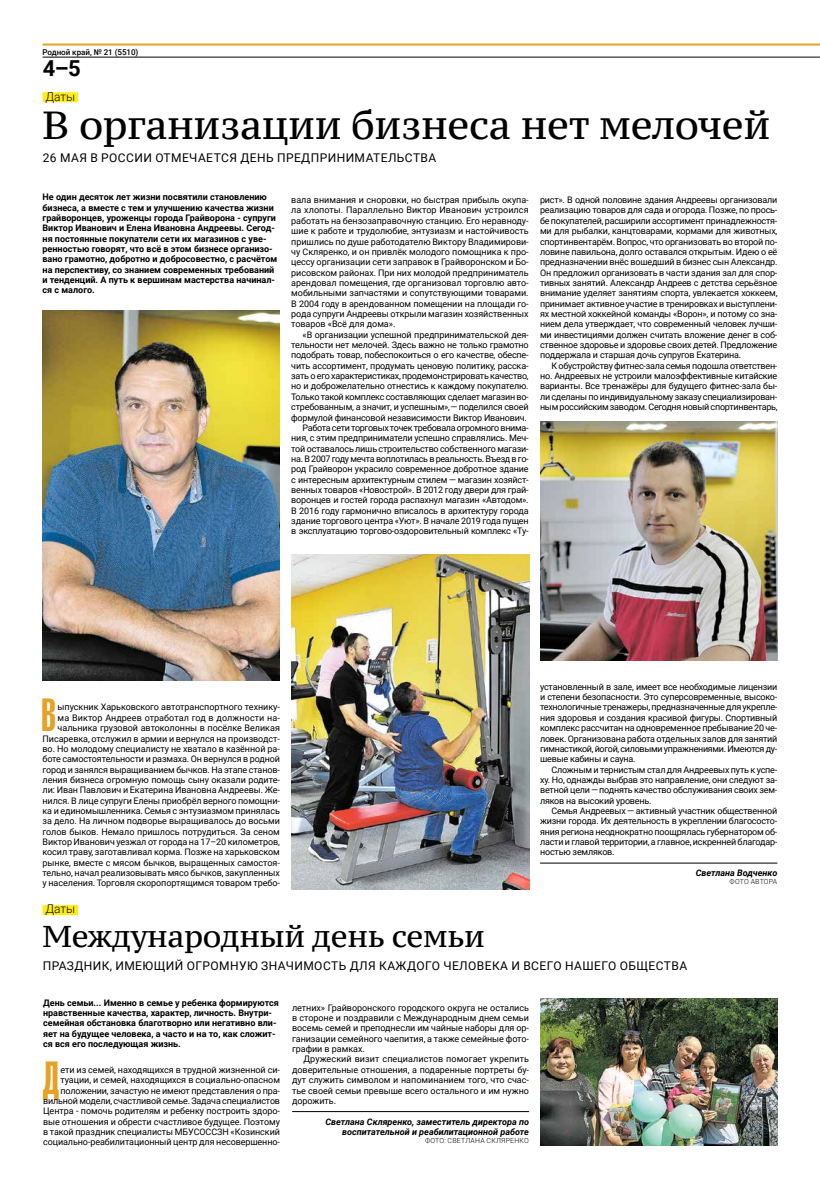
<style>
.page{position:relative;width:820px;height:1191px;background:#fff}
.page>*{position:absolute;margin:0;border:0;box-sizing:border-box;transform-origin:0 0}
.t1{font:condensed 45.7px "Free Grotesque";color:#e5a226}
.t2{font:39px "PT Serif Caption";letter-spacing:-.015em;color:#000}
.t3{font:30px "PT Serif Caption";letter-spacing:-.015em;color:#000}
.t4{font:700 22px "Roboto";color:#000}
.t5{font:12px "Roboto";letter-spacing:.035em;color:#000}
.t6{font:300 12px "Roboto";color:#000}
.t7{font:9px/10.3px "Roboto";letter-spacing:-.015em;color:#000;text-align:justify}
.t8{font:700 9px/10.4px "Roboto";color:#000}
.t9{font:italic 700 9px/10.3px "Roboto";color:#000;text-align:right}
.t10{font:500 8px "Roboto";letter-spacing:-.005em;color:#000}
.t11{font:300 7px "Roboto";letter-spacing:.03em;color:#000}
</style>
<div class="page">
<hr style="left:43px;top:44px;width:776px;height:2px;background:#e5a226">
<hr style="left:43px;top:57px;width:776px;height:1px;background:#000">
<div style="left:43px;top:92px;width:35px;height:10px;background:#ffec15"></div>
<div style="left:43px;top:905px;width:35px;height:10px;background:#ffec15"></div>
<hr style="left:540px;top:863px;width:237px;height:1px;background:#000">
<img style="left:43px;top:310px;width:237px;height:370px">
<img style="left:292px;top:554px;width:237px;height:335px">
<img style="left:540px;top:422px;width:237px;height:238px">
<hr style="left:292px;top:1111px;width:237px;height:1px;background:#000">
<img style="left:540px;top:998px;width:236px;height:147px">
<p class="t10" style="left:43px;top:46px;width:97px">Родной край, № 21 (5510)</p>
<h3 class="t6" style="left:45px;top:88px;width:31px">Даты</h3>
<h3 class="t4" style="left:43px;top:53px;width:39px">4–5</h3>
<h2 class="t2" style="left:43px;top:100px;width:729px">В организации бизнеса нет мелочей</h2>
<h3 class="t5" style="left:43px;top:150px;width:76px">26 мая в России</h3>
<h3 class="t5" style="left:155px;top:150px;width:10px">отм</h3>
<h3 class="t5" style="left:182px;top:150px;width:129px">ечается Ден ь предпринимат</h3>
<h3 class="t5" style="left:380px;top:150px;width:33px">ельства</h3>
<p class="t8" style="left:43px;top:191px;width:236px">Не один десяток лет жизни посвятили становлению бизнеса, а вместе с тем и улучшению качества жизни грайворонцев, уроженцы города Грайворона - супруги Виктор Иванович и Елена Ивановна Андреевы. Сегод&shy;ня постоянные покупатели сети их магазинов с уве&shy;ренностью говорят, что всё в этом бизнесе организо&shy;вано грамотно, добротно и добросовестно, с расчётом на перспективу, со знанием современных требований и тенденций. А путь к вершинам мастерства начинал&shy;ся с малого.</p>
<p class="t7" style="left:291px;top:194px;width:239px">вала внимания и сноровки, но быстрая прибыль окупа&shy;ла хлопоты. Параллельно Виктор Иванович устроился работать на бензозаправочную станцию. Его неравноду&shy;шие к работе и трудолюбие, энтузиазм и настойчивость пришлись по душе работодателю Виктору Владимирови&shy;чу Скляренко, и он привлёк молодого помощника к про&shy;цессу организации сети заправок в Грайворонском и Бо&shy;рисовском районах. При них молодой предприниматель арендовал помещения, где организовал торговлю авто&shy;мобильными запчастями и сопутствующими товарами.<br>В 2004 году в арендованном помещении на площади го&shy;рода супруги Андреевы открыли магазин хозяйственных товаров «Всё для дома».</p>
<p class="t7" style="left:291px;top:329px;width:239px;text-align:right">«В организации успешной предпринимательской дея&shy;тельности нет мелочей. Здесь важно не только грамотно подобрать товар, побеспокоиться о его качестве, обеспе&shy;чить ассортимент, продумать ценовую политику, расска&shy;зать о его характеристиках, продемонстрировать качество, но и доброжелательно отнестись к каждому покупателю.<br>Только такой комплекс составляющих сделает магазин во&shy;стребованным, а значит, и успешным»,— поделился своей формулой финансовой независимости Виктор Иванович.<br>Работа сети торговых точек требовала огромного внима&shy;ния, с этим предприниматели успешно справлялись. Меч&shy;той оставалось лишь строительство собственного магази&shy;на. В 2007 году мечта воплотилась в реальность. Въезд в го&shy;род Грайворон украсило современное добротное здание с интересным архитектурным стилем — магазин хозяйст&shy;венных товаров «Новострой». В 2012 году двери для грай&shy;воронцев и гостей города распахнул магазин «Автодом».<br>В 2016 году гармонично вписалось в архитектуру города здание торгового центра «Уют». В начале 2019 года пущен в эксплуатацию торгово-оздоровительный комплекс «Ту-</p>
<p class="t7" style="left:540px;top:194px;width:239px">рист». В одной половине здания Андреевы организовали реализацию товаров для сада и огорода. Позже, по прось&shy;бе покупателей, расширили ассортимент принадлежностя&shy;ми для рыбалки, канцтоварами, кормами для животных, спортинвентарём. Вопрос, что организовать во второй по&shy;ловине павильона, долго оставался открытым. Идею о её предназначении внёс вошедший в бизнес сын Александр.<br>Он предложил организовать в части здания зал для спор&shy;тивных занятий. Александр Андреев с детства серьёзное внимание уделяет занятиям спорта, увлекается хоккеем, принимает активное участие в тренировках и выступлени&shy;ях местной хоккейной команды «Ворон», и потому со зна&shy;нием дела утверждает, что современный человек лучши&shy;ми инвестициями должен считать вложение денег в соб&shy;ственное здоровье и здоровье своих детей. Предложение поддержала и старшая дочь супругов Екатерина.</p>
<p class="t7" style="left:540px;top:360px;width:239px;text-indent:11px">К обустройству фитнес-зала семья подошла ответствен&shy;но. Андреевых не устроили малоэффективные китайские варианты. Все тренажёры для будущего фитнес-зала бы&shy;ли сделаны по индивидуальному заказу специализирован&shy;ным российским заводом. Сегодня новый спортинвентарь,</p>
<h1 class="t1" style="left:41px;top:688px;width:17px">В</h1>
<p class="t7" style="left:43px;top:701px;width:239px;text-align:right">ыпускник Харьковского автотранспортного технику-<br>ма Виктор Андреев отработал год в должности на&shy;чальника грузовой автоколонны в посёлке Великая Писаревка, отслужил в армии и вернулся на производст&shy;во. Но молодому специалисту не хватало в казённой ра&shy;боте самостоятельности и размаха. Он вернулся в родной город и занялся выращиванием бычков. На этапе станов&shy;ления бизнеса огромную помощь сыну оказали родите&shy;ли: Иван Павлович и Екатерина Ивановна Андреевы. Же&shy;нился. В лице супруги Елены приобрёл верного помощни&shy;ка и единомышленника. Семья с энтузиазмом принялась за дело. На личном подворье выращивалось до восьми голов быков. Немало пришлось потрудиться. За сеном Виктор Иванович уезжал от города на 17–20 километров, косил траву, заготавливал корма. Позже на харьковском рынке, вместе с мясом бычков, выращенных самостоя&shy;тельно, начал реализовывать мясо бычков, закупленных у населения. Торговля скоропортящимся товаром требо-</p>
<h3 class="t6" style="left:45px;top:900px;width:31px">Даты</h3>
<p class="t7" style="left:540px;top:681px;width:239px">установленный в зале, имеет все необходимые лицензии и степени безопасности. Это суперсовременные, высоко&shy;технологичные тренажеры, предназначенные для укрепле&shy;ния здоровья и создания красивой фигуры. Спортивный комплекс рассчитан на одновременное пребывание 20 че&shy;ловек. Организована работа отдельных залов для занятий гимнастикой, йогой, силовыми упражнениями. Имеются ду&shy;шевые кабины и сауна.</p>
<p class="t7" style="left:540px;top:764px;width:239px;text-indent:11px">Сложным и тернистым стал для Андреевых путь к успе&shy;ху. Но, однажды выбрав это направление, они следуют за&shy;ветной цели—поднять качество обслуживания своих зем&shy;ляков на высокий уровень.</p>
<p class="t7" style="left:540px;top:805px;width:239px;text-indent:11px">Семья Андреевых — активный участник общественной жизни города. Их деятельность в укреплении благососто&shy;яния региона неоднократно поощрялась губернатором об&shy;ласти и главой территории, а главное, искренней благодар&shy;ностью земляков.</p>
<p class="t9" style="left:695px;top:867px;width:83px">Светлана Водченко</p>
<p class="t11" style="left:729px;top:876px;width:49px">фото автора</p>
<h3 class="t3" style="left:43px;top:917px;width:444px">Международный день семьи</h3>
<h3 class="t5" style="left:43px;top:957px;width:10px">праздник</h3>
<h3 class="t5" style="left:110px;top:957px;width:44px">, имеющи</h3>
<h3 class="t5" style="left:175px;top:957px;width:22px">й огромную</h3>
<h3 class="t5" style="left:261px;top:957px;width:10px">значимост</h3>
<h3 class="t5" style="left:338px;top:957px;width:50px">ь дл я каждого</h3>
<h3 class="t5" style="left:443px;top:957px;width:25px">челов</h3>
<h3 class="t5" style="left:484px;top:957px;width:91px">ека ивсего наш</h3>
<h3 class="t5" style="left:594px;top:957px;width:36px">его общ</h3>
<h3 class="t5" style="left:648px;top:957px;width:16px">ества</h3>
<p class="t8" style="left:43px;top:996px;width:237px">День семьи... Именно в семье у ребенка формируются нравственные качества, характер, личность. Внутри&shy;семейная обстановка благотворно или негативно вли&shy;яет на будущее человека, а часто и на то, как сложит&shy;ся вся его последующая жизнь.</p>
<h1 class="t1" style="left:42px;top:1050px;width:18px">Д</h1>
<p class="t7" style="left:292px;top:1002px;width:238px">летних» Грайворонского городского округа не остались в стороне и поздравили с Международным днем семьи восемь семей и преподнесли им чайные наборы для ор&shy;ганизации семейного чаепития, а также семейные фото&shy;графии в рамках.</p>
<p class="t7" style="left:292px;top:1053px;width:238px;text-indent:11px">Дружеский визит специалистов помогает укрепить доверительные отношения, а подаренные портреты бу&shy;дут служить символом и напоминанием того, что счас&shy;тье своей семьи превыше всего остального и им нужно дорожить.</p>
<p class="t9" style="left:325px;top:1115px;width:205px">Светлана Скляренко, заместитель директора по воспитательной и реабилитационной работе</p>
<p class="t11" style="left:425px;top:1135px;width:105px">Фото: Светлана Склярен ко</p>
<p class="t7" style="left:43px;top:1064px;width:238px;text-align:right">ети из семей, находящихся в трудной жизненной си&shy;туации, и семей, находящихся в социально-опасном положении, зачастую не имеют представления о пра&shy;вильной модели, счастливой семье. Задача специалистов Центра - помочь родителям и ребенку построить здоро&shy;вые отношения и обрести счастливое будущее. Поэтому в такой праздник специалисты МБУСОССЗН «Козинский социально-реабилитационный центр для несовершенно-</p>
</div>
